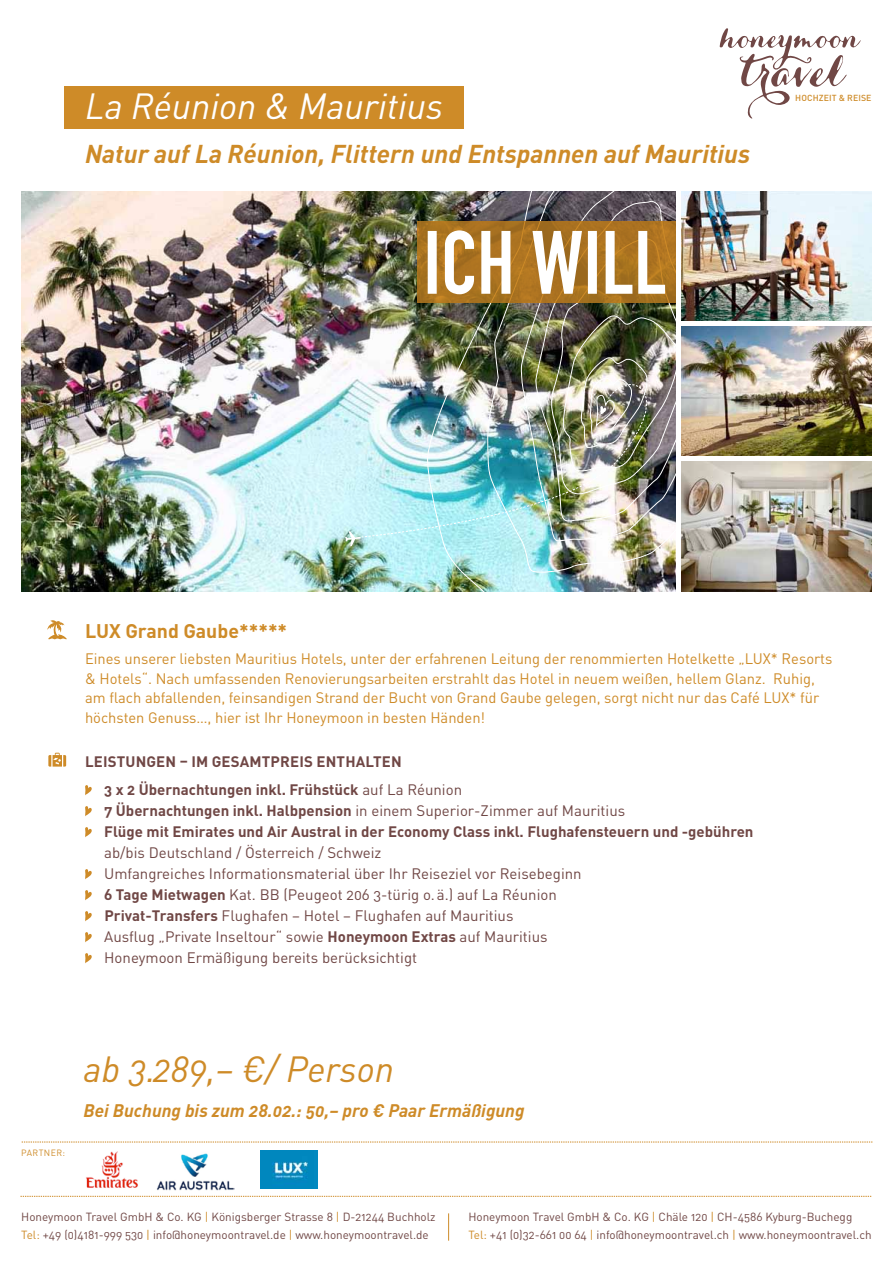
<style>
.page{position:relative;width:893px;height:1263px;background:#fff}
.page>*{position:absolute;margin:0;border:0;box-sizing:border-box;transform-origin:0 0}
.t1{font:italic 36px "DINOT";color:#fff}
.t2{font:italic 36px "DINOT";color:#ce8b28}
.t3{font:italic 700 25.5px "DINOT";color:#ce8b28}
.t4{font:700 19.5px "DINOT";color:#ce8b28}
.t5{font:italic 700 18px "DINOT";color:#ce8b28}
.t6{font:15px/19.5px "DINOT";color:#ce8b28}
.t7{font:15px/21px "DINOT";color:#704745}
.t8{font:700 15px/28.7px "DINOT";color:#704745}
.t9{font:11.7px/18px "DINOT";color:#704745}
.t10{font:9px "DINOT";color:#ce8b28}
.t11{font:500 8.7px "DINOT";letter-spacing:.01em;color:#ce8b28}
.s1{font-weight:400}
.s2{font-weight:700}
.s3{color:#ce8b28}
</style>
<div class="page">
<svg style="left:720px;top:28px;width:141px;height:91px"></svg>
<img style="left:21px;top:191px;width:405px;height:400px">
<img style="left:681px;top:326px;width:191px;height:130px">
<img style="left:681px;top:461px;width:191px;height:130px">
<img style="left:681px;top:191px;width:191px;height:130px">
<img style="left:426px;top:191px;width:250px;height:400px">
<svg style="left:417px;top:221px;width:259px;height:7px;background:#a97120"></svg>
<img style="left:345px;top:228px;width:331px;height:318px">
<svg style="left:22px;top:1142px;width:851px;height:1px"></svg>
<svg style="left:21px;top:1196px;width:851px;height:1px"></svg>
<img style="left:86px;top:1151px;width:52px;height:37px">
<svg style="left:85px;top:785px;width:7px;height:11px"></svg>
<svg style="left:85px;top:806px;width:7px;height:11px"></svg>
<svg style="left:85px;top:827px;width:7px;height:11px"></svg>
<svg style="left:85px;top:869px;width:7px;height:11px"></svg>
<svg style="left:85px;top:890px;width:7px;height:11px"></svg>
<svg style="left:85px;top:911px;width:7px;height:11px"></svg>
<svg style="left:85px;top:932px;width:7px;height:11px"></svg>
<svg style="left:85px;top:953px;width:7px;height:11px"></svg>
<svg style="left:48px;top:753px;width:18px;height:14px"></svg>
<svg style="left:47px;top:620px;width:20px;height:20px"></svg>
<img style="left:157px;top:1153px;width:77px;height:37px">
<div style="left:64px;top:86px;width:399px;height:43px;background:#ce8b28"></div>
<img style="left:261px;top:1151px;width:56px;height:37px">
<svg style="left:448px;top:1213px;width:1px;height:28px"></svg>
<h1 class="t1" style="left:85px;top:81px;width:359px">La Réunion &amp; Mauritius</h1>
<h2 class="t3" style="left:85px;top:137px;width:667px">Natur auf La Réunion, Flittern und Entspannen auf Mauritius</h2>
<p class="t11" style="left:795px;top:92px;width:78px">HOCHZEIT &amp; REISE</p>
<h3 class="t4" style="left:85px;top:618px;width:204px">LUX Grand Gaube*****</h3>
<p class="t6" style="left:85px;top:648px;width:749px">Eines unserer liebsten Mauritius Hotels, unter der erfahrenen Leitung der renommierten Hotelkette „LUX* Resorts &amp; Hotels“. Nach umfassenden Renovierungsarbeiten erstrahlt das Hotel in neuem weißen, hellem Glanz. Ruhig, am flach abfallenden, feinsandigen Strand der Bucht von Grand Gaube gelegen, sorgt nicht nur das Café LUX* für höchsten Genuss…, hier ist Ihr Honeymoon in besten Händen!</p>
<p class="t8" style="left:85px;top:746px;width:19px">Leistungen</p>
<p class="t8" style="left:180px;top:746px;width:81px">– im Gesamtp</p>
<p class="t8" style="left:280px;top:746px;width:18px">reis</p>
<p class="t8" style="left:317px;top:746px;width:11px">enth</p>
<p class="t8" style="left:104px;top:746px;width:359px;text-indent:252px">alten<br>3 x 2 Übernachtungen inkl. Frühstück <span class="s1">auf La Réunion</span></p>
<p class="t8" style="left:104px;top:800px;width:651px;line-height:21px">7 Übernachtungen inkl. Halbpension <span class="s1">in einem Superior-Zimmer auf Mauritius<br></span>Flüge mit Emirates und Air Austral in der Economy Class inkl. Flughafensteuern und -gebühren</p>
<p class="t7" style="left:104px;top:842px;width:479px">ab/bis Deutschland / Österreich / Schweiz<br>Umfangreiches Informationsmaterial über Ihr Reiseziel vor Reisebeginn <span class="s2">6 Tage Mietwagen</span> Kat. BB (Peugeot 206 3-türig o.ä.) auf La Réunion <span class="s2">Privat-Transfers</span> Flughafen – Hotel – Flughafen auf Mauritius<br>Ausflug „Private Inseltour“ sowie <span class="s2">Honeymoon Extras</span> auf Mauritius Honeymoon Ermäßigung bereits berücksichtigt</p>
<p class="t10" style="left:21px;top:1147px;width:30px">Partner</p>
<p class="t10" style="left:63px;top:1147px;width:4px">:</p>
<h1 class="t2" style="left:84px;top:1045px;width:312px">ab 3.289,– €/ Person</h1>
<p class="t5" style="left:84px;top:1098px;width:442px">Bei Buchung bis zum 28.02.: 50,– pro € Paar Ermäßigung</p>
<p class="t9" style="left:21px;top:1207px;width:416px">Honeymoon Travel GmbH &amp; Co. KG <span class="s3">|</span> Königsberger Strasse 8 <span class="s3">|</span> D-21244 Buchholz<br><span class="s3">Tel:</span> +49 (0)4181-999 530 <span class="s3">|</span> info@honeymoontravel.de <span class="s3">|</span> www.honeymoontravel.de</p>
<p class="t9" style="left:468px;top:1207px;width:405px">Honeymoon Travel GmbH &amp; Co. KG <span class="s3">|</span> Chäle 120 <span class="s3">|</span> CH-4586 Kyburg-Buchegg<br><span class="s3">Tel:</span> +41 (0)32-661 00 64 <span class="s3">|</span> info@honeymoontravel.ch <span class="s3">|</span> www.honeymoontravel.ch</p>
</div>
